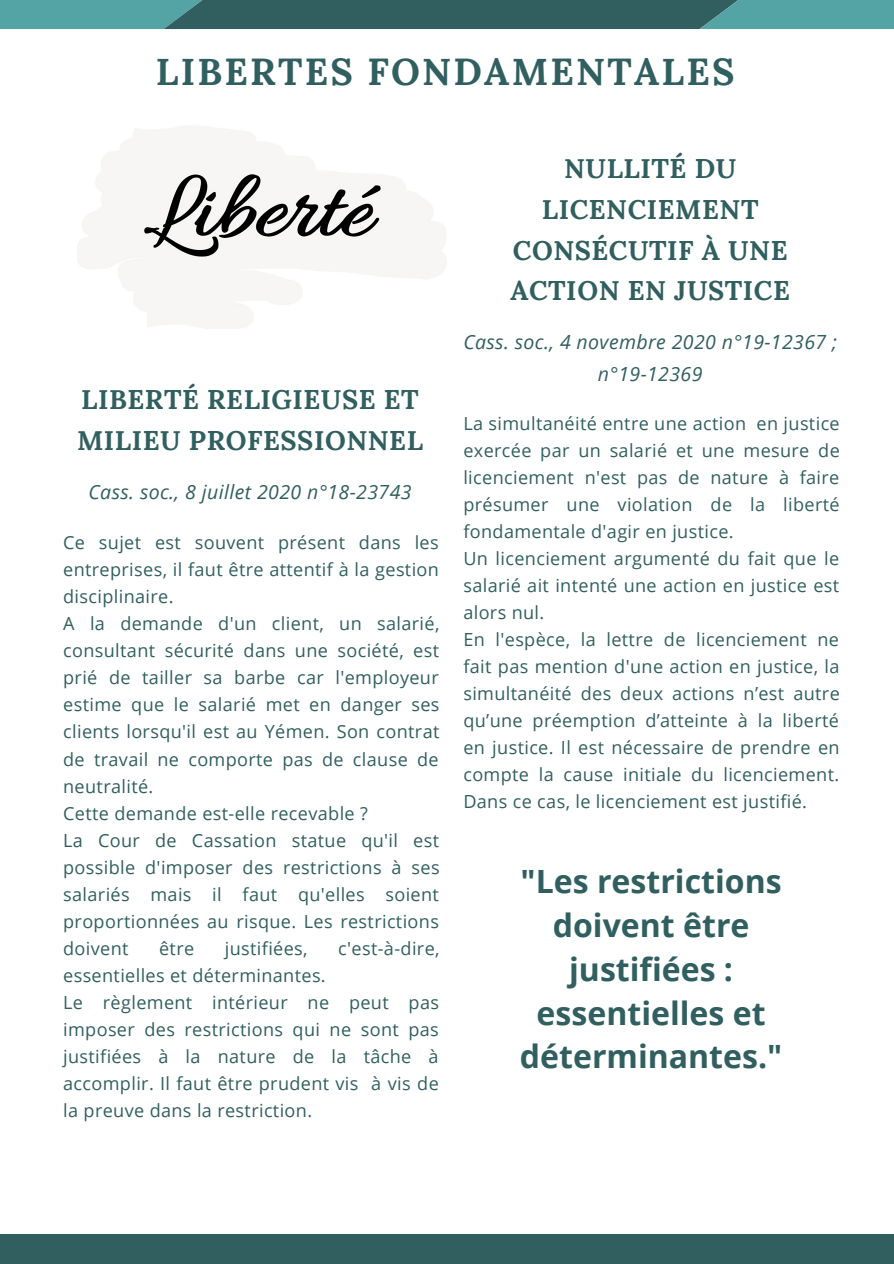
<style>
.page{position:relative;width:894px;height:1264px;background:#fff}
.page>*{position:absolute;margin:0;border:0;box-sizing:border-box;transform-origin:0 0}
.t1{font:700 37.5px "Lora";letter-spacing:.06em;color:#315f60}
.t2{font:700 31.95px/44px "Open Sans";color:#315f60;text-align:center}
.t3{font:700 27px/40.5px "Lora";letter-spacing:.02em;color:#315f60}
.t4{font:italic 19.5px/31.5px "Open Sans";letter-spacing:.02em;color:#315f60;text-align:center}
.t5{font:18px/27px "Open Sans";letter-spacing:.02em;color:#315f60;text-align:justify}
</style>
<div class="page">
<div style="left:0;top:1234px;width:893px;height:29px;background:#315f60"></div>
<svg style="left:0;top:0;width:893px;height:29px"></svg>
<img style="left:77px;top:126px;width:370px;height:203px">
<p class="t1" style="left:156px;top:48px;width:580px">LIBERTES FONDAMENTALES</p>
<p class="t3" style="left:77px;top:379px;width:347px">LIBERTÉ RELIGIEUSE ET<br>MILIEU PROFESSIONNEL</p>
<p class="t4" style="left:88px;top:476px;width:324px">Cass. soc., 8 juillet 2020 n°18-23743</p>
<p class="t5" style="left:63px;top:528px;width:377px">Ce sujet est souvent présent dans les entreprises, il faut être attentif à la gestion disciplinaire.</p>
<p class="t5" style="left:63px;top:610px;width:378px">A la demande d'un client, un salarié, consultant sécurité dans une société, est prié de tailler sa barbe car l'employeur estime que le salarié met en danger ses clients lorsqu'il est au Yémen. Son contrat de travail ne comporte pas de clause de neutralité.</p>
<p class="t5" style="left:63px;top:799px;width:306px">Cette demande est-elle recevable ?</p>
<p class="t5" style="left:63px;top:826px;width:378px">La Cour de Cassation statue qu'il est possible d'imposer des restrictions à ses salariés mais il faut qu'elles soient proportionnées au risque. Les restrictions doivent</p>
<p class="t5" style="left:159px;top:934px;width:37px">être</p>
<p class="t5" style="left:225px;top:934px;width:84px">justifiées,</p>
<p class="t5" style="left:338px;top:934px;width:103px">c'est-à-dire,</p>
<p class="t5" style="left:63px;top:961px;width:264px">essentielles et déterminantes.</p>
<p class="t5" style="left:63px;top:988px;width:377px">Le règlement intérieur ne peut pas imposer des restrictions qui ne sont pas justifiées à la nature de la tâche à accomplir. Il faut être prudent vis à vis de la preuve dans la restriction.</p>
<p class="t3" style="left:510px;top:148px;width:281px;text-align:center">NULLITÉ DU<br>LICENCIEMENT<br>CONSÉCUTIF À UNE<br>ACTION EN JUSTICE</p>
<p class="t4" style="left:463px;top:326px;width:375px">Cass. soc., 4 novembre 2020 n°19-12367 ; n°19-12369</p>
<p class="t5" style="left:463px;top:409px;width:378px">La simultanéité entre une action en justice exercée par un salarié et une mesure de licenciement n'est pas de nature à faire présumer une violation de la liberté fondamentale d'agir en justice.</p>
<p class="t5" style="left:463px;top:544px;width:377px">Un licenciement argumenté du fait que le salarié ait intenté une action en justice est alors nul.</p>
<p class="t5" style="left:463px;top:625px;width:378px">En l'espèce, la lettre de licenciement ne fait pas mention d'une action en justice, la simultanéité des deux actions n’est autre qu’une préemption d’atteinte à la liberté en justice. Il est nécessaire de prendre en compte la cause initiale du licenciement.<br>Dans ce cas, le licenciement est justifié.</p>
<p class="t2" style="left:520px;top:858px;width:264px">"Les restrictions doivent être justifiées : essentielles et déterminantes."</p>
</div>
